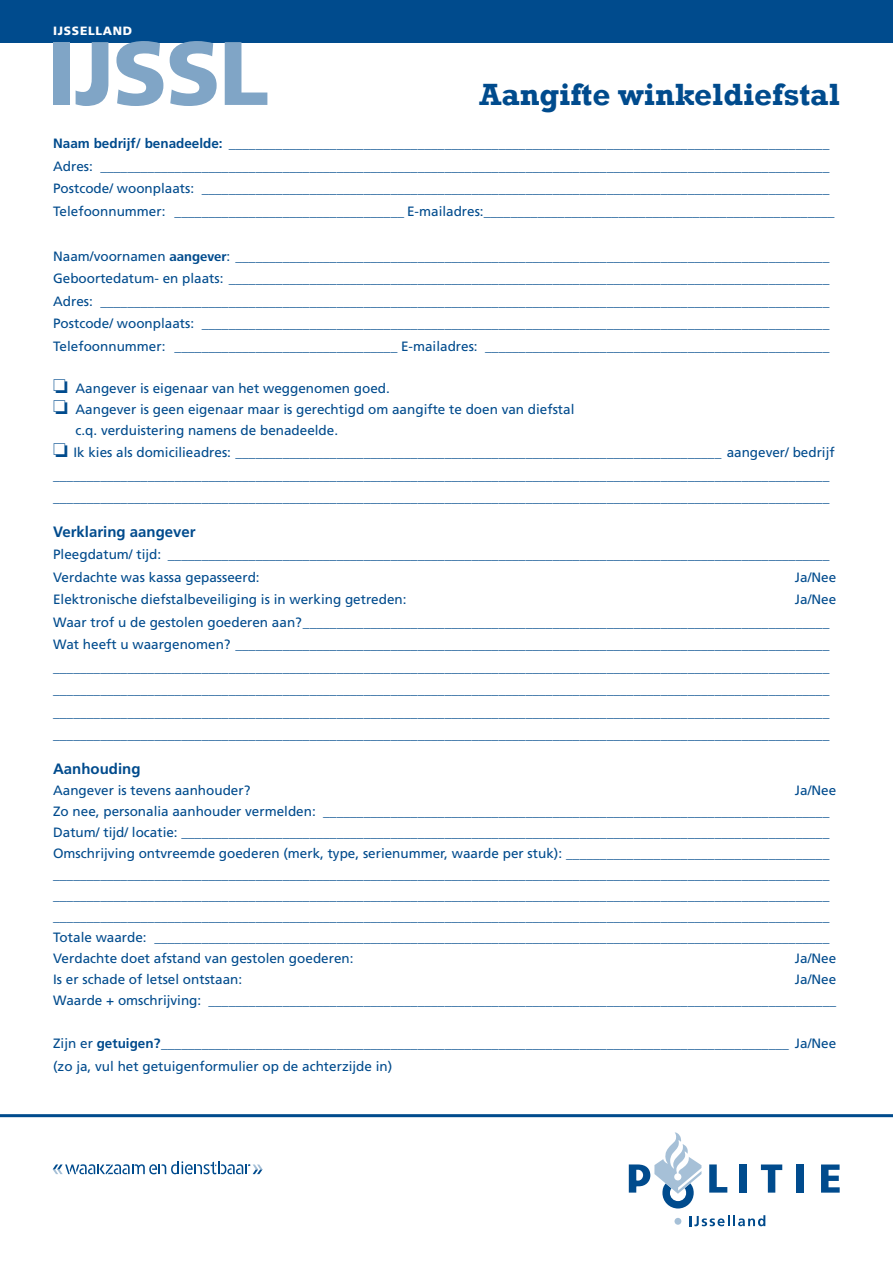
<style>
.page{position:relative;width:893px;height:1263px;background:#fff}
.page>*{position:absolute;margin:0;border:0;box-sizing:border-box;transform-origin:0 0}
.t1{font:900 90px "Frutiger LT Std";letter-spacing:-.02em;color:#80a5c6}
.t2{font:700 31.5px "Rockwell";color:#004b8d}
.t3{font:700 15px "Frutiger LT Std";color:#004b8d}
.t4{font:13.5px/22.5px "Frutiger LT Std";color:#004b8d}
.t5{font:900 12px "Frutiger LT Std";letter-spacing:.06em;color:#fff}
.s1{font-weight:700}
.s2{font-family:"Frutiger Next LT";font-weight:700}
</style>
<div class="page">
<div style="left:0;top:0;width:893px;height:43px;background:#004b8d"></div>
<svg style="left:821px;top:1164px;width:19px;height:28px"></svg>
<div style="left:796px;top:1164px;width:7px;height:28px;background:#004b8d"></div>
<svg style="left:709px;top:1164px;width:18px;height:28px"></svg>
<svg style="left:761px;top:1164px;width:21px;height:28px"></svg>
<div style="left:740px;top:1164px;width:7px;height:28px;background:#004b8d"></div>
<svg style="left:629px;top:1132px;width:72px;height:76px"></svg>
<div style="left:674px;top:1218px;width:7px;height:7px;background:#a6c0d7;border-radius:50%"></div>
<svg style="left:690px;top:1215px;width:75px;height:11px"></svg>
<svg style="left:53px;top:1161px;width:210px;height:13px"></svg>
<hr style="left:0;top:1114px;width:893px;height:3px;background:#004b8d">
<p class="t5" style="left:53px;top:23px;width:81px">IJSSELLAND</p>
<h1 class="t1" style="left:46px;top:19px;width:224px">IJSSL</h1>
<h2 class="t2" style="left:479px;top:75px;width:362px">Aangifte winkeldiefstal</h2>
<p class="t4" style="left:53px;top:132px;width:783px"><span class="s1">Naam bedrijf/ benadeelde:</span> _________________________________________________________________________________________ Adres: ____________________________________________________________________________________________________________ Postcode/ woonplaats: _____________________________________________________________________________________________ Telefoonnummer: __________________________________ E-mailadres:____________________________________________________</p>
<p class="t4" style="left:53px;top:245px;width:778px;text-align:justify">Naam/voornamen <span class="s2">aangever</span>: ________________________________________________________________________________________ Geboortedatum- en plaats: _________________________________________________________________________________________ Adres: ____________________________________________________________________________________________________________ Postcode/ woonplaats: _____________________________________________________________________________________________ Telefoonnummer: _________________________________ E-mailadres: ___________________________________________________</p>
<p class="t4" style="left:53px;top:377px;width:338px">□ Aangever is eigenaar van het weggenomen goed.</p>
<p class="t4" style="left:76px;top:398px;width:500px;line-height:21px;text-indent:-22px">□ Aangever is geen eigenaar maar is gerechtigd om aangifte te doen van diefstal c.q. verduistering namens de benadeelde.</p>
<p class="t4" style="left:53px;top:441px;width:783px">□ Ik kies als domicilieadres: ________________________________________________________________________ aangever/ bedrijf ___________________________________________________________________________________________________________________ ___________________________________________________________________________________________________________________</p>
<p class="t3" style="left:53px;top:522px;width:144px">Verklaring aangever</p>
<p class="t4" style="left:53px;top:543px;width:778px">Pleegdatum/ tijd: __________________________________________________________________________________________________<br>Verdachte was kassa gepasseerd:</p>
<p class="t4" style="left:795px;top:566px;width:43px">Ja/Nee</p>
<p class="t4" style="left:53px;top:588px;width:355px">Elektronische diefstalbeveiliging is in werking getreden:</p>
<p class="t4" style="left:53px;top:588px;width:785px;text-indent:742px">Ja/Nee Waar trof u de gestolen goederen aan?______________________________________________________________________________ Wat heeft u waargenomen? ________________________________________________________________________________________ ___________________________________________________________________________________________________________________ ___________________________________________________________________________________________________________________ ___________________________________________________________________________________________________________________ ___________________________________________________________________________________________________________________</p>
<p class="t3" style="left:53px;top:759px;width:89px">Aanhouding</p>
<p class="t4" style="left:53px;top:779px;width:199px">Aangever is tevens aanhouder?</p>
<p class="t4" style="left:53px;top:779px;width:785px;line-height:21px;text-indent:742px">Ja/Nee Zo nee, personalia aanhouder vermelden: ___________________________________________________________________________ Datum/ tijd/ locatie: ________________________________________________________________________________________________ Omschrijving ontvreemde goederen (merk, type, serienummer, waarde per stuk): _______________________________________ ___________________________________________________________________________________________________________________ ___________________________________________________________________________________________________________________ ___________________________________________________________________________________________________________________ Totale waarde: ____________________________________________________________________________________________________ Verdachte doet afstand van gestolen goederen:</p>
<p class="t4" style="left:795px;top:947px;width:43px">Ja/Nee</p>
<p class="t4" style="left:53px;top:968px;width:191px">Is er schade of letsel ontstaan:</p>
<p class="t4" style="left:53px;top:968px;width:785px;line-height:21px;text-align:right">Ja/Nee<br>Waarde + omschrijving: _____________________________________________________________________________________________</p>
<p class="t4" style="left:53px;top:1032px;width:785px">Zijn er <span class="s1">getuigen?</span>_____________________________________________________________________________________________ Ja/Nee (zo ja, vul het getuigenformulier op de achterzijde in)</p>
</div>
